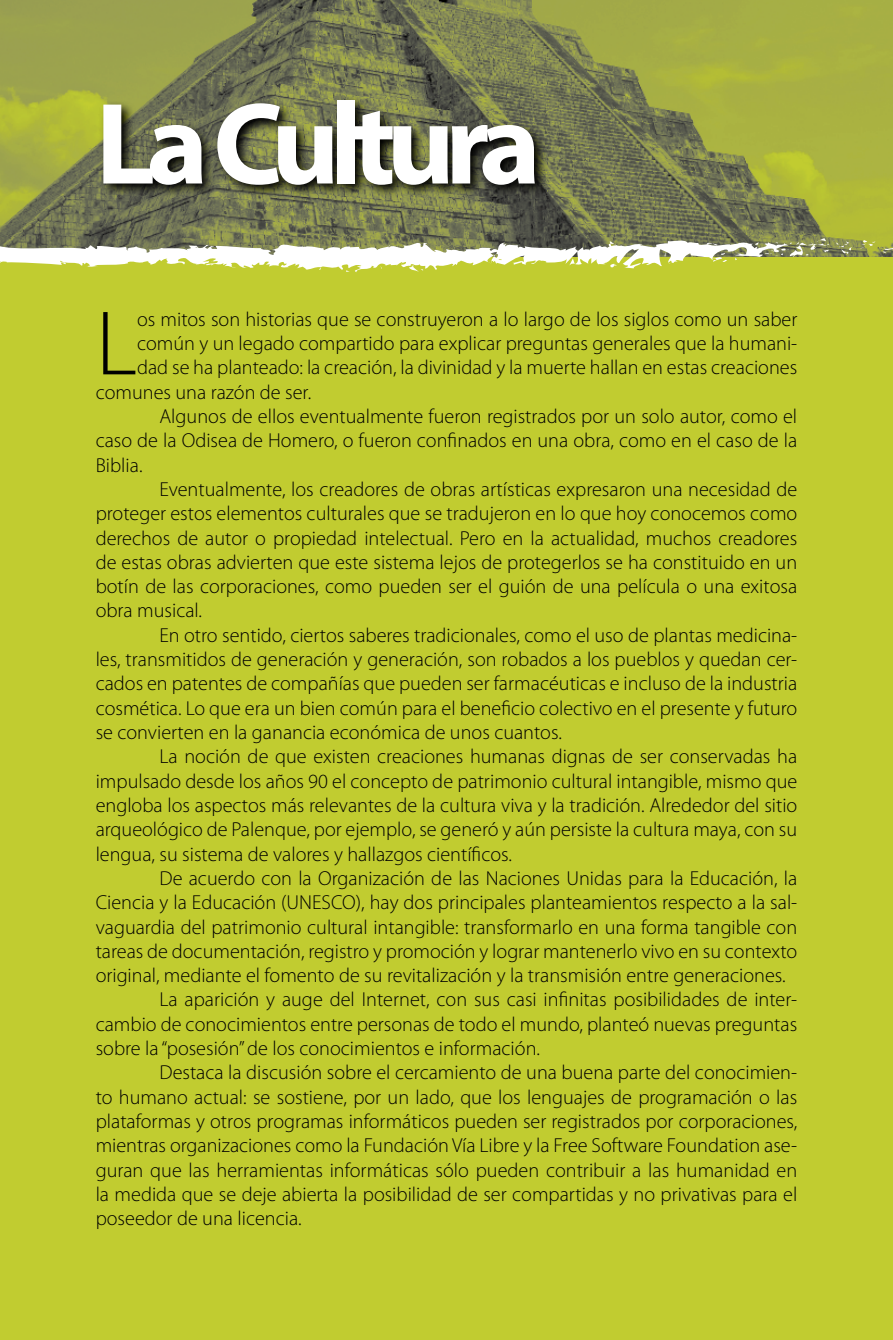
<style>
.page{position:relative;width:893px;height:1340px;background:#fff}
.page>*{position:absolute;margin:0;border:0;box-sizing:border-box;transform-origin:0 0}
.t1{font:700 117px "Myriad Pro";letter-spacing:-.08em;color:#fff}
.t2{font:300 92.25px "Myriad Pro";color:#000}
.t3{font:300 20.25px "Myriad Pro";color:#000}
</style>
<div class="page">
<div style="left:0;top:0;width:893px;height:1339px;background:#c1cc30"></div>
<img style="left:0;top:0;width:893px;height:257px">
<svg style="left:883px;top:247px;width:10px;height:6px"></svg>
<svg style="left:860px;top:240px;width:17px;height:8px"></svg>
<svg style="left:0;top:238px;width:852px;height:34px"></svg>
<svg style="left:98px;top:94px;width:452px;height:105px;background:#494c32"></svg>
<h1 class="t1" style="left:96px;top:68px;width:447px">La Cultura</h1>
<h2 class="t2" style="left:96px;top:288px;width:43px">L</h2>
<p class="t3" style="left:137px;top:307px;width:662px">os mitos son historias que se construyeron a lo largo de los siglos como un saber</p>
<p class="t3" style="left:137px;top:331px;width:662px">común y un legado compartido para explicar preguntas generales que la humani-</p>
<p class="t3" style="left:137px;top:355px;width:662px">dad se ha planteado: la creación, la divinidad y la muerte hallan en estas creaciones</p>
<p class="t3" style="left:96px;top:380px;width:217px">comunes una razón de ser.</p>
<p class="t3" style="left:159px;top:404px;width:639px">Algunos de ellos eventualmente fueron registrados por un solo autor, como el</p>
<p class="t3" style="left:96px;top:428px;width:703px">caso de la Odisea de Homero, o fueron confinados en una obra, como en el caso de la</p>
<p class="t3" style="left:96px;top:452px;width:48px">Biblia.</p>
<p class="t3" style="left:159px;top:477px;width:639px">Eventualmente, los creadores de obras artísticas expresaron una necesidad de</p>
<p class="t3" style="left:96px;top:501px;width:703px">proteger estos elementos culturales que se tradujeron en lo que hoy conocemos como</p>
<p class="t3" style="left:96px;top:525px;width:703px">derechos de autor o propiedad intelectual. Pero en la actualidad, muchos creadores</p>
<p class="t3" style="left:96px;top:550px;width:703px">de estas obras advierten que este sistema lejos de protegerlos se ha constituido en un</p>
<p class="t3" style="left:96px;top:574px;width:703px">botín de las corporaciones, como pueden ser el guión de una película o una exitosa</p>
<p class="t3" style="left:96px;top:598px;width:108px">obra musical.</p>
<p class="t3" style="left:159px;top:623px;width:639px">En otro sentido, ciertos saberes tradicionales, como el uso de plantas medicina-</p>
<p class="t3" style="left:96px;top:647px;width:703px">les, transmitidos de generación y generación, son robados a los pueblos y quedan cer-</p>
<p class="t3" style="left:96px;top:671px;width:703px">cados en patentes de compañías que pueden ser farmacéuticas e incluso de la industria</p>
<p class="t3" style="left:96px;top:695px;width:703px">cosmética. Lo que era un bien común para el beneficio colectivo en el presente y futuro</p>
<p class="t3" style="left:96px;top:720px;width:468px">se convierten en la ganancia económica de unos cuantos.</p>
<p class="t3" style="left:159px;top:744px;width:639px">La noción de que existen creaciones humanas dignas de ser conservadas ha</p>
<p class="t3" style="left:96px;top:768px;width:703px">impulsado desde los años 90 el concepto de patrimonio cultural intangible, mismo que</p>
<p class="t3" style="left:96px;top:793px;width:703px">engloba los aspectos más relevantes de la cultura viva y la tradición. Alrededor del sitio</p>
<p class="t3" style="left:96px;top:817px;width:703px">arqueológico de Palenque, por ejemplo, se generó y aún persiste la cultura maya, con su</p>
<p class="t3" style="left:96px;top:841px;width:418px">lengua, su sistema de valores y hallazgos científicos.</p>
<p class="t3" style="left:159px;top:866px;width:639px">De acuerdo con la Organización de las Naciones Unidas para la Educación, la</p>
<p class="t3" style="left:96px;top:890px;width:703px">Ciencia y la Educación (UNESCO), hay dos principales planteamientos respecto a la sal-</p>
<p class="t3" style="left:96px;top:914px;width:703px">vaguardia del patrimonio cultural intangible: transformarlo en una forma tangible con</p>
<p class="t3" style="left:96px;top:938px;width:703px">tareas de documentación, registro y promoción y lograr mantenerlo vivo en su contexto</p>
<p class="t3" style="left:96px;top:963px;width:691px">original, mediante el fomento de su revitalización y la transmisión entre generaciones.</p>
<p class="t3" style="left:159px;top:987px;width:639px">La aparición y auge del Internet, con sus casi infinitas posibilidades de inter-</p>
<p class="t3" style="left:96px;top:1011px;width:703px">cambio de conocimientos entre personas de todo el mundo, planteó nuevas preguntas</p>
<p class="t3" style="left:96px;top:1036px;width:446px">sobre la “posesión” de los conocimientos e información.</p>
<p class="t3" style="left:159px;top:1060px;width:639px">Destaca la discusión sobre el cercamiento de una buena parte del conocimien-</p>
<p class="t3" style="left:96px;top:1084px;width:703px">to humano actual: se sostiene, por un lado, que los lenguajes de programación o las</p>
<p class="t3" style="left:96px;top:1109px;width:703px">plataformas y otros programas informáticos pueden ser registrados por corporaciones,</p>
<p class="t3" style="left:96px;top:1133px;width:703px">mientras organizaciones como la Fundación Vía Libre y la Free Software Foundation ase-</p>
<p class="t3" style="left:96px;top:1157px;width:703px">guran que las herramientas informáticas sólo pueden contribuir a las humanidad en</p>
<p class="t3" style="left:96px;top:1181px;width:703px">la medida que se deje abierta la posibilidad de ser compartidas y no privativas para el</p>
<p class="t3" style="left:96px;top:1206px;width:208px">poseedor de una licencia.</p>
</div>
